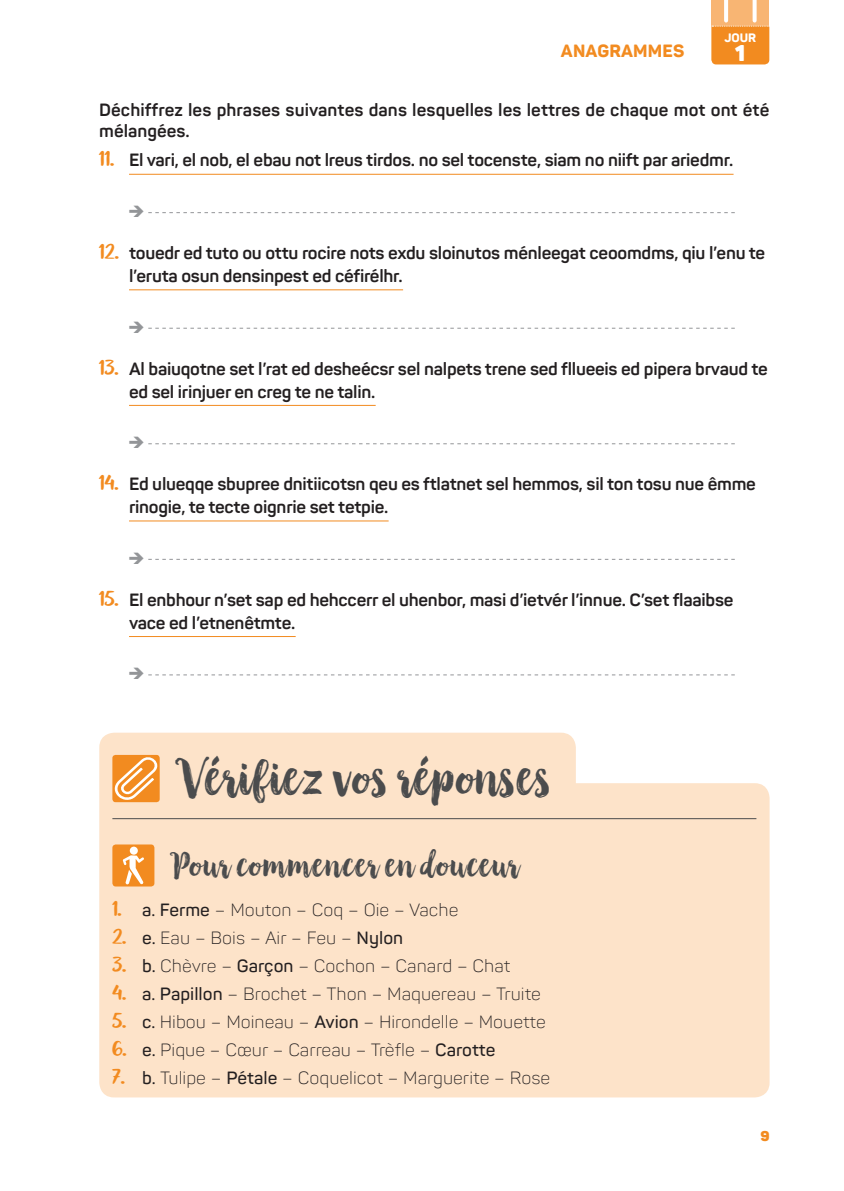
<style>
.page{position:relative;width:844px;height:1191px;background:#fff}
.page>*{position:absolute;margin:0;border:0;box-sizing:border-box;transform-origin:0 0}
.t1{font:47.25px "Black And White";color:#4b4c4d}
.t2{font:31.5px "Black And White";letter-spacing:.025em;color:#4b4c4d}
.t3{font:900 22.57px "Panton";color:#fff}
.t4{font:700 17.5px/22.8px "Panton";letter-spacing:-.015em;color:#231f20}
.t5{font:300 17.5px "Panton";color:#231f20}
.t6{font:700 17.5px/21px "Panton";letter-spacing:.005em;color:#231f20}
.t7{font:800 17.5px "Panton";letter-spacing:.01em;color:#f28b20}
.t8{font:900 14px "Panton";color:#f28b20}
.t9{font:800 12.08px "Panton";color:#fff}
.s1{font-family:"Black And White Display";font-weight:400;font-size:22.75px;color:#f28b20}
.s2{font-weight:600}
</style>
<div class="page">
<div style="left:711px;top:0;width:58px;height:26px;background:#f8b573"></div>
<svg style="left:724px;top:0;width:3px;height:21px"></svg>
<svg style="left:752px;top:0;width:4px;height:21px"></svg>
<div style="left:711px;top:26px;width:58px;height:38px;background:#f28b20"></div>
<div style="left:99px;top:732px;width:670px;height:365px;background:#fde3c9"></div>
<hr style="left:112px;top:818px;width:644px;height:1px;background:#4b4c4d">
<svg style="left:107px;top:751px;width:56px;height:56px"></svg>
<div style="left:112px;top:844px;width:42px;height:42px;background:#f28b20;border-radius:3px"></div>
<div style="left:130px;top:846px;width:8px;height:8px;background:#fff;border-radius:50%"></div>
<svg style="left:123px;top:855px;width:21px;height:29px"></svg>
<hr style="left:129px;top:174px;width:604px;height:1px;background:#f28b20">
<hr style="left:129px;top:289px;width:274px;height:1px;background:#f28b20">
<hr style="left:129px;top:405px;width:246px;height:1px;background:#f28b20">
<hr style="left:129px;top:520px;width:259px;height:1px;background:#f28b20">
<hr style="left:129px;top:636px;width:166px;height:1px;background:#f28b20">
<svg style="left:148px;top:212px;width:586px;height:2px"></svg>
<svg style="left:148px;top:327px;width:586px;height:2px"></svg>
<svg style="left:148px;top:443px;width:586px;height:2px"></svg>
<svg style="left:148px;top:558px;width:586px;height:2px"></svg>
<svg style="left:148px;top:674px;width:586px;height:2px"></svg>
<p class="t7" style="left:560px;top:39px;width:125px">ANAGRAMMES</p>
<p class="t9" style="left:724px;top:30px;width:33px">JOUR</p>
<p class="t3" style="left:735px;top:39px;width:12px">1</p>
<p class="t6" style="left:99px;top:99px;width:671px">Déchiffrez les phrases suivantes dans lesquelles les lettres de chaque mot ont été mélangées.</p>
<p class="t4" style="left:99px;top:149px;width:635px"><span class="s1">11.</span> El vari, el nob, el ebau not lreus tirdos. no sel tocenste, siam no niift par ariedmr.</p>
<p class="t4" style="left:129px;top:241px;width:637px;text-indent:-30px"><span class="s1">12.</span> touedr ed tuto ou ottu rocire nots exdu sloinutos ménleegat ceoomdms, qiu l’enu te l’eruta osun densinpest ed céfirélhr.</p>
<p class="t4" style="left:129px;top:357px;width:640px;text-indent:-30px"><span class="s1">13.</span> Al baiuqotne set l’rat ed desheécsr sel nalpets trene sed fllueeis ed pipera brvaud te ed sel irinjuer en creg te ne talin.</p>
<p class="t4" style="left:129px;top:472px;width:628px;text-indent:-30px"><span class="s1">14.</span> Ed ulueqqe sbupree dnitiicotsn qeu es ftlatnet sel hemmos, sil ton tosu nue êmme rinogie, te tecte oignrie set tetpie.</p>
<p class="t4" style="left:129px;top:588px;width:605px;text-indent:-30px"><span class="s1">15.</span> El enbhour n’set sap ed hehccerr el uhenbor, masi d’ietvér l’innue. C’set flaaibse vace ed l’etnenêtmte.</p>
<p class="t1" style="left:175px;top:744px;width:378px">Vérifiez vos réponses</p>
<p class="t2" style="left:170px;top:842px;width:351px">Pour commencer en douceur</p>
<p class="t5" style="left:112px;top:899px;width:347px"><span class="s1">1.</span> <span class="s2">a. Ferme</span> – Mouton – Coq – Oie – Vache</p>
<p class="t5" style="left:112px;top:927px;width:292px"><span class="s1">2.</span> <span class="s2">e.</span> Eau – Bois – Air – Feu – <span class="s2">Nylon</span></p>
<p class="t5" style="left:112px;top:955px;width:399px"><span class="s1">3.</span> <span class="s2">b.</span> Chèvre – <span class="s2">Garçon</span> – Cochon – Canard – Chat</p>
<p class="t5" style="left:112px;top:983px;width:430px"><span class="s1">4.</span> <span class="s2">a. Papillon</span> – Brochet – Thon – Maquereau – Truite</p>
<p class="t5" style="left:112px;top:1011px;width:435px"><span class="s1">5.</span> <span class="s2">c.</span> Hibou – Moineau – <span class="s2">Avion</span> – Hirondelle – Mouette</p>
<p class="t5" style="left:112px;top:1039px;width:384px"><span class="s1">6.</span> <span class="s2">e.</span> Pique – Cœur – Carreau – Trèfle – <span class="s2">Carotte</span></p>
<p class="t5" style="left:112px;top:1067px;width:439px"><span class="s1">7.</span> <span class="s2">b.</span> Tulipe – <span class="s2">Pétale</span> – Coquelicot – Marguerite – Rose</p>
<p class="t8" style="left:760px;top:1127px;width:11px">9</p>
</div>
